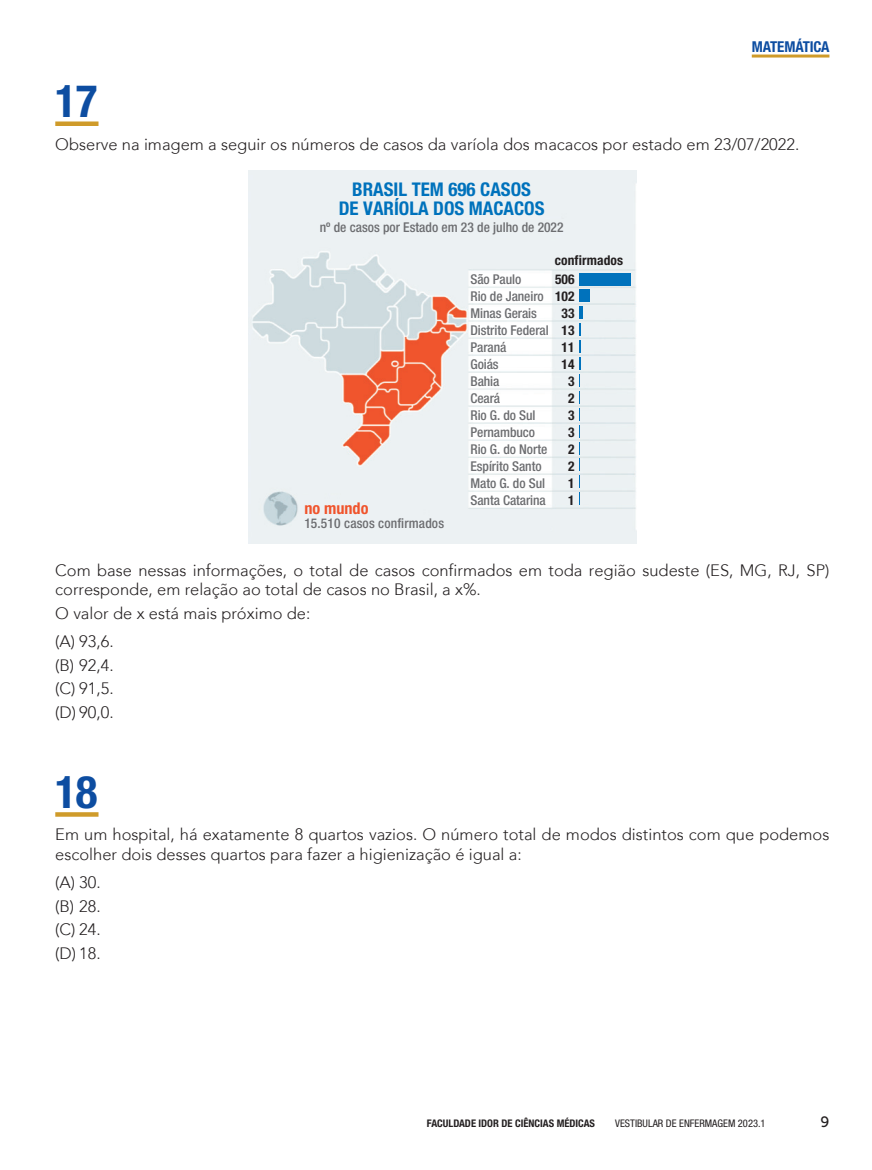
<style>
.page{position:relative;width:872px;height:1170px;background:#fff}
.page>*{position:absolute;margin:0;border:0;box-sizing:border-box;transform-origin:0 0}
.t1{font:700 condensed 45px "Helvetica Neue LT Std";color:#0d4da1}
.t2{font:700 condensed 18.9px/18.9px "Helvetica Neue";color:#0072bc;text-align:center}
.t3{font:300 16.5px/23.7px "Avenir";color:#231f20}
.t4{font:700 condensed 16.2px "Helvetica Neue";color:#f0542c}
.t5{font:700 condensed 15px "Helvetica Neue LT Std";letter-spacing:-.01em;color:#0d4da1}
.t6{font:15px "Museo Sans 500";color:#231f20}
.t7{font:500 condensed 13.5px/17px "Helvetica Neue";letter-spacing:-.005em;color:#6c6d70;text-align:justify}
.t8{font:700 condensed 13.5px "Helvetica Neue";letter-spacing:.01em;color:#231f20}
.t9{font:700 condensed 10.5px "Helvetica Neue LT Std";color:#231f20}
.t10{font:condensed 10.5px "Helvetica Neue LT Std";color:#231f20}
.s1{font-weight:700;color:#231f20}
</style>
<div class="page">
<div style="left:55px;top:121px;width:43px;height:5px;background:#cf9b2a"></div>
<svg style="left:55px;top:812px;width:43px;height:4px"></svg>
<img style="left:248px;top:170px;width:388px;height:373px">
<div style="left:579px;top:273px;width:52px;height:12px;background:#0072bc"></div>
<div style="left:579px;top:290px;width:10px;height:12px;background:#0072bc"></div>
<svg style="left:579px;top:307px;width:3px;height:198px"></svg>
<hr style="left:751px;top:55px;width:78px;height:3px;background:#cf9b2a">
<p class="t5" style="left:752px;top:38px;width:79px">MATEMÁTICA</p>
<h1 class="t1" style="left:55px;top:74px;width:44px">17</h1>
<p class="t3" style="left:55px;top:132px;width:745px">Observe na imagem a seguir os números de casos da varíola dos macacos por estado em 23/07/2022.</p>
<p class="t2" style="left:339px;top:179px;width:207px">BRASIL TEM 696 CASOS<br>DE VARÍOLA DOS MACACOS</p>
<p class="t7" style="left:320px;top:218px;width:245px">nº de casos por Estado em 23 de julho de 2022</p>
<p class="t8" style="left:554px;top:252px;width:70px">confirmados</p>
<p class="t4" style="left:304px;top:498px;width:66px">no mundo</p>
<p class="t7" style="left:304px;top:515px;width:141px">15.510 casos confirmados</p>
<p class="t7" style="left:470px;top:270px;width:52px">São Paulo</p>
<p class="t7" style="left:470px;top:270px;width:106px;text-indent:85px"><span class="s1">506<br></span>Rio de Janeiro <span class="s1">102<br></span>Minas Gerais</p>
<p class="t7" style="left:470px;top:304px;width:106px;text-indent:91px"><span class="s1">33<br></span>Distrito Federal <span class="s1">13<br></span>Paraná</p>
<p class="t8" style="left:561px;top:338px;width:14px">11</p>
<p class="t7" style="left:470px;top:355px;width:30px">Goiás</p>
<p class="t8" style="left:561px;top:355px;width:14px">14</p>
<p class="t7" style="left:470px;top:372px;width:30px">Bahia</p>
<p class="t8" style="left:568px;top:372px;width:8px">3</p>
<p class="t7" style="left:470px;top:389px;width:31px">Ceará</p>
<p class="t8" style="left:568px;top:389px;width:8px">2</p>
<p class="t7" style="left:470px;top:406px;width:67px">Rio G. do Sul</p>
<p class="t8" style="left:568px;top:406px;width:8px">3</p>
<p class="t7" style="left:470px;top:423px;width:66px">Pernambuco</p>
<p class="t8" style="left:568px;top:423px;width:8px">3</p>
<p class="t7" style="left:470px;top:440px;width:78px">Rio G. do Norte</p>
<p class="t8" style="left:568px;top:440px;width:8px">2</p>
<p class="t7" style="left:470px;top:457px;width:73px">Espírito Santo</p>
<p class="t8" style="left:568px;top:458px;width:8px">2</p>
<p class="t7" style="left:470px;top:474px;width:76px">Mato G. do Sul</p>
<p class="t8" style="left:568px;top:475px;width:8px">1</p>
<p class="t7" style="left:470px;top:491px;width:77px">Santa Catarina</p>
<p class="t8" style="left:568px;top:492px;width:8px">1</p>
<p class="t3" style="left:55px;top:560px;width:775px;line-height:19.5px">Com base nessas informações, o total de casos confirmados em toda região sudeste (ES, MG, RJ, SP) corresponde, em relação ao total de casos no Brasil, a x%.</p>
<p class="t3" style="left:55px;top:599px;width:256px;line-height:28px">O valor de x está mais próximo de: (A) 93,6.</p>
<p class="t3" style="left:55px;top:653px;width:60px;text-align:justify">(B) 92,4. (C) 91,5. (D) 90,0.</p>
<h1 class="t1" style="left:55px;top:764px;width:44px">18</h1>
<p class="t3" style="left:55px;top:824px;width:775px;line-height:19.5px">Em um hospital, há exatamente 8 quartos vazios. O número total de modos distintos com que podemos escolher dois desses quartos para fazer a higienização é igual a:</p>
<p class="t3" style="left:55px;top:870px;width:47px;text-align:justify">(A) 30. (B) 28. (C) 24. (D) 18.</p>
<p class="t9" style="left:427px;top:1117px;width:169px">FACULDADE IDOR DE CIÊNCIAS MÉDICAS</p>
<p class="t10" style="left:615px;top:1117px;width:152px">VESTIBULAR DE ENFERMAGEM 2023.1</p>
<p class="t6" style="left:820px;top:1113px;width:10px">9</p>
</div>
